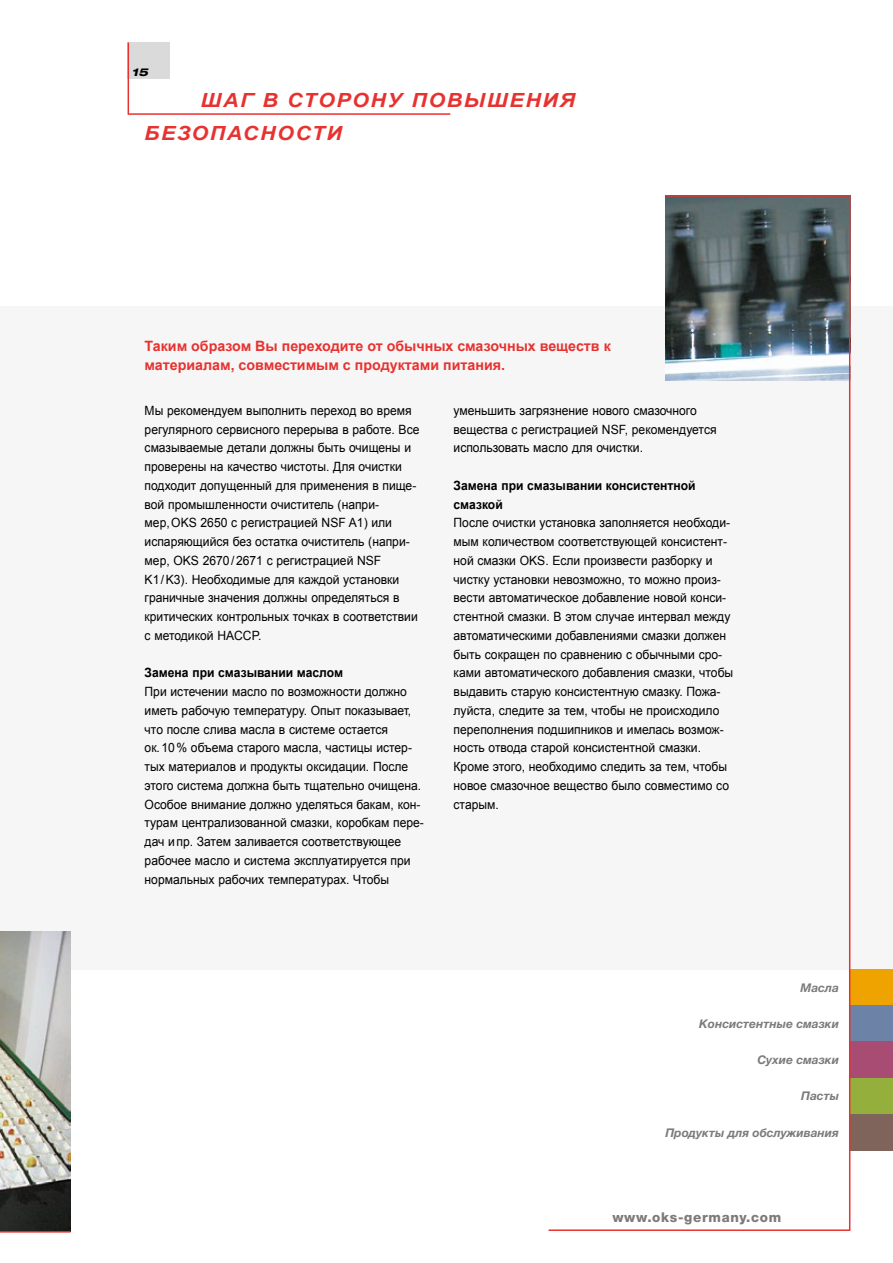
<style>
.page{position:relative;width:893px;height:1263px;background:#fff}
.page>*{position:absolute;margin:0;border:0;box-sizing:border-box;transform-origin:0 0}
.t1{font:italic 700 19.5px/32.5px "Arial";letter-spacing:.075em;color:#e73230;scale:1.1 1}
.t2{font:700 14.25px/19.5px "Arial";color:#e73230}
.t3{font:800 13.5px "Helvetica Neue LT Std";letter-spacing:.05em;color:#7b7b7a}
.t4{font:12.75px/18.8px "Arial";color:#000;scale:.95 1}
.t5{font:700 12.75px/18.8px "Arial";color:#000;scale:.95 1}
.t6{font:italic 700 12px "Helvetica Neue LTW1 G";color:#7b7b7a}
.t7{font:italic 800 expanded 10.8px "Helvetica Neue LT Std";color:#000}
</style>
<div class="page">
<div style="left:0;top:306px;width:893px;height:663px;background:#f6f6f6"></div>
<svg style="left:127px;top:42px;width:324px;height:73px"></svg>
<svg style="left:0;top:931px;width:71px;height:302px;background:#a5a49e"></svg>
<div style="left:850px;top:969px;width:43px;height:37px;background:#eea300"></div>
<div style="left:850px;top:1006px;width:43px;height:36px;background:#6d82a7"></div>
<div style="left:850px;top:1042px;width:43px;height:36px;background:#a84c74"></div>
<div style="left:850px;top:1078px;width:43px;height:36px;background:#95af3c"></div>
<div style="left:850px;top:1114px;width:43px;height:36px;background:#7e645b"></div>
<svg style="left:548px;top:195px;width:303px;height:1036px"></svg>
<p class="t7" style="left:132px;top:65px;width:18px">15</p>
<h1 class="t1" style="left:144px;top:85px;width:393px;text-indent:56px">ШАГ В СТОРОНУ ПОВЫШЕНИЯ<br>БЕЗОПАСНОСТИ</h1>
<p class="t2" style="left:145px;top:337px;width:468px">Таким образом Вы переходите от обычных смазочных веществ к материалам, совместимым с продуктами питания.</p>
<p class="t4" style="left:145px;top:401px;width:291px">Мы рекомендуем выполнить переход во время регулярного сервисного перерыва в работе. Все смазываемые детали должны быть очищены и проверены на качество чистоты. Для очистки подходит допущенный для применения в пище&shy;вой промышленности очиститель (напри&shy;мер,OKS 2650 с регистрацией NSF A1) или испаряющийся без остатка очиститель (напри&shy;мер, OKS 2670/2671 с регистрацией NSF K1/K3). Необходимые для каждой установки граничные значения должны определяться в критических контрольных точках в соответствии с методикой HACCP.</p>
<p class="t5" style="left:145px;top:664px;width:210px">Замена при смазывании маслом</p>
<p class="t4" style="left:145px;top:682px;width:296px">При истечении масло по возможности должно иметь рабочую температуру. Опыт показывает, что после слива масла в системе остается ок.10% объема старого масла, частицы истер&shy;тых материалов и продукты оксидации. После этого система должна быть тщательно очищена.<br>Особое внимание должно уделяться бакам, кон&shy;турам централизованной смазки, коробкам пере&shy;дач ипр. Затем заливается соответствующее рабочее масло и система эксплуатируется при нормальных рабочих температурах. Чтобы</p>
<p class="t4" style="left:454px;top:401px;width:278px">уменьшить загрязнение нового смазочного вещества с регистрацией NSF, рекомендуется использовать масло для очистки.</p>
<p class="t5" style="left:454px;top:476px;width:256px">Замена при смазывании консистентной смазкой</p>
<p class="t4" style="left:454px;top:514px;width:296px">После очистки установка заполняется необходи&shy;мым количеством соответствующей консистент&shy;ной смазки OKS. Если произвести разборку и чистку установки невозможно, то можно произ&shy;вести автоматическое добавление новой конси&shy;стентной смазки. В этом случае интервал между автоматическими добавлениями смазки должен быть сокращен по сравнению с обычными сро&shy;ками автоматического добавления смазки, чтобы выдавить старую консистентную смазку. Пожа&shy;луйста, следите за тем, чтобы не происходило переполнения подшипников и имелась возмож&shy;ность отвода старой консистентной смазки.<br>Кроме этого, необходимо следить за тем, чтобы новое смазочное вещество было совместимо со старым.</p>
<p class="t6" style="left:800px;top:980px;width:40px">Масла</p>
<p class="t6" style="left:699px;top:1016px;width:141px">Консистентные смазки</p>
<p class="t6" style="left:757px;top:1052px;width:83px">Сухие смазки</p>
<p class="t6" style="left:801px;top:1089px;width:39px">Пасты</p>
<p class="t6" style="left:665px;top:1125px;width:175px">Продукты для обслуживания</p>
<p class="t3" style="left:612px;top:1209px;width:170px">www.oks-germany.com</p>
</div>
